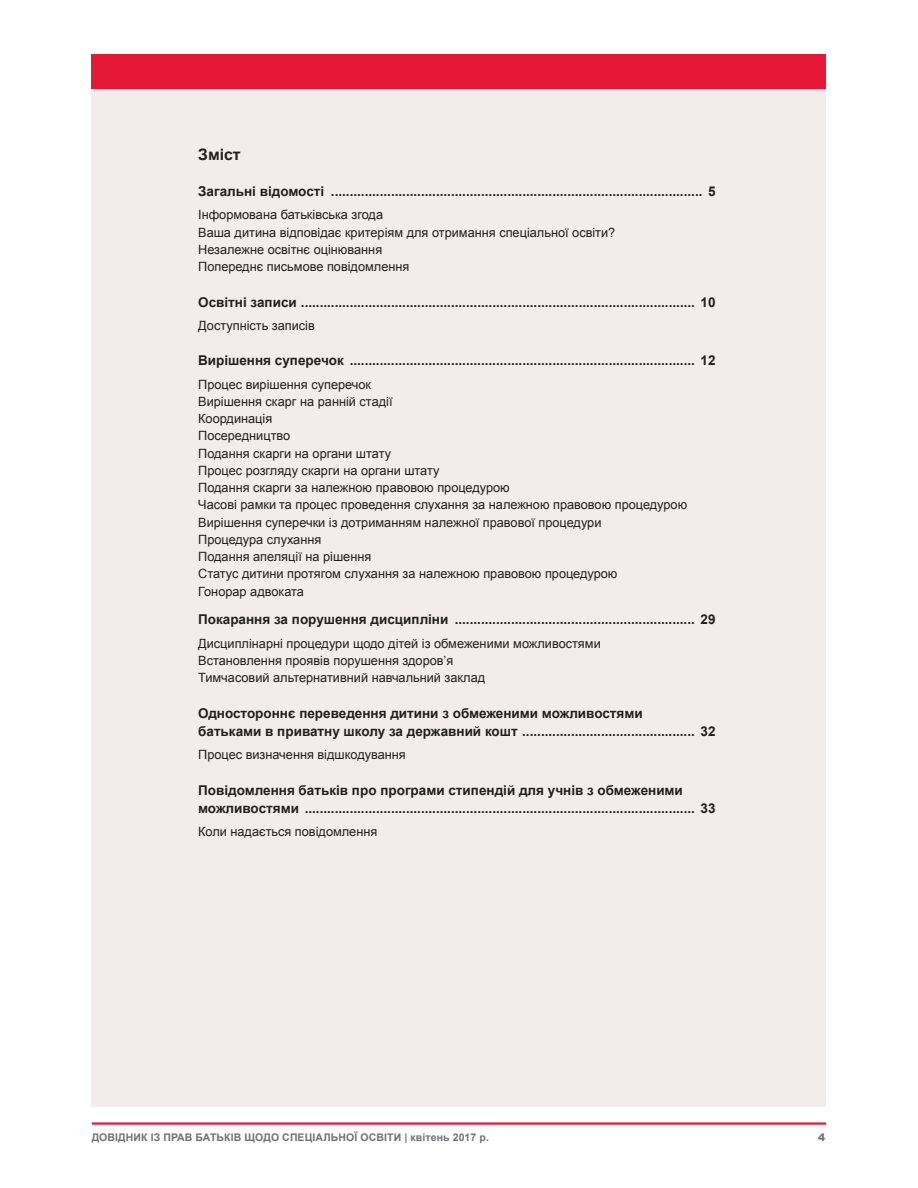
<style>
.page{position:relative;width:918px;height:1188px;background:#fff}
.page>*{position:absolute;margin:0;border:0;box-sizing:border-box;transform-origin:0 0}
.HD{font:700 15.75px "Arial";color:#231f20}
.TOC_Section_Title{font:700 13.5px/18px "Arial";color:#231f20}
.TOC_List{font:12.75px/17.2px "Arial";color:#231f20}
.TOC_Section_Title-2{font:12.75px "Arial";color:#231f20}
.t1{font:700 10.5px "Arial";letter-spacing:.01em;color:#717074}
.t2{font:900 10.5px "Arial";color:#717074}
.s1{font-family:"Arial Narrow";font-weight:400;font-size:13.5px}
</style>
<div class="page">
<hr style="left:92px;top:1122px;width:734px;height:3px;background:#e51836">
<div style="left:92px;top:54px;width:734px;height:36px;background:#e51836"></div>
<div style="left:92px;top:90px;width:734px;height:1017px;background:#f2ecec"></div>
<h3 class="HD" style="left:198px;top:144px;width:44px">Зміст</h3>
<p class="TOC_Section_Title" style="left:198px;top:183px;width:519px">Загальні відомості ................................................................................................... 5</p>
<p class="TOC_List" style="left:198px;top:206px;width:419px">Інформована батьківська згода<br>Ваша дитина відповідає критеріям для отримання спеціальної освіти?<br>Незалежне освітнє оцінювання<br>Попереднє письмове повідомлення</p>
<p class="TOC_Section_Title" style="left:198px;top:293px;width:519px">Освітні записи ......................................................................................................... 10</p>
<p class="TOC_List" style="left:198px;top:317px;width:118px">Доступність записів</p>
<p class="TOC_Section_Title" style="left:198px;top:352px;width:519px">Вирішення суперечок ............................................................................................ 12</p>
<p class="TOC_List" style="left:198px;top:376px;width:243px">Процес вирішення суперечок<br>Вирішення скарг на ранній стадії<br>Координація<br>Посередництво<br>Подання скарги на органи штату<br>Процес розгляду скарги на органи штату</p>
<p class="TOC_List" style="left:198px;top:479px;width:491px">Подання скарги за належною правовою процедурою<br>Часові рамки та процес проведення слухання за належною правовою процедурою Вирішення суперечки із дотриманням належної правової процедури<br>Процедура слухання<br>Подання апеляції на рішення<br>Статус дитини протягом слухання за належною правовою процедурою<br>Гонорар адвоката</p>
<p class="TOC_Section_Title" style="left:198px;top:611px;width:519px">Покарання за порушення дисципліни ................................................................ 29</p>
<p class="TOC_List" style="left:198px;top:635px;width:404px">Дисциплінарні процедури щодо дітей із обмеженими можливостями<br>Встановлення проявів порушення здоров’я<br>Тимчасовий альтернативний навчальний заклад</p>
<p class="TOC_Section_Title" style="left:198px;top:704px;width:519px">Одностороннє переведення дитини з обмеженими можливостями<br>батьками в приватну школу за державний кошт .............................................. 32</p>
<p class="TOC_List" style="left:198px;top:746px;width:209px">Процес визначення відшкодування</p>
<p class="TOC_Section_Title" style="left:198px;top:781px;width:519px">Повідомлення батьків про програми стипендій для учнів з обмеженими можливостями ........................................................................................................ 33</p>
<p class="TOC_Section_Title-2" style="left:198px;top:823px;width:181px">Коли надається повідомлення</p>
<p class="t1" style="left:92px;top:1131px;width:399px">ДОВІДНИК ІЗ ПРАВ БАТЬКІВ ЩОДО СПЕЦІАЛЬНОЇ ОСВІТИ <span class="s1">I</span> квітень 2017 р.</p>
<p class="t2" style="left:818px;top:1130px;width:9px">4</p>
</div>
